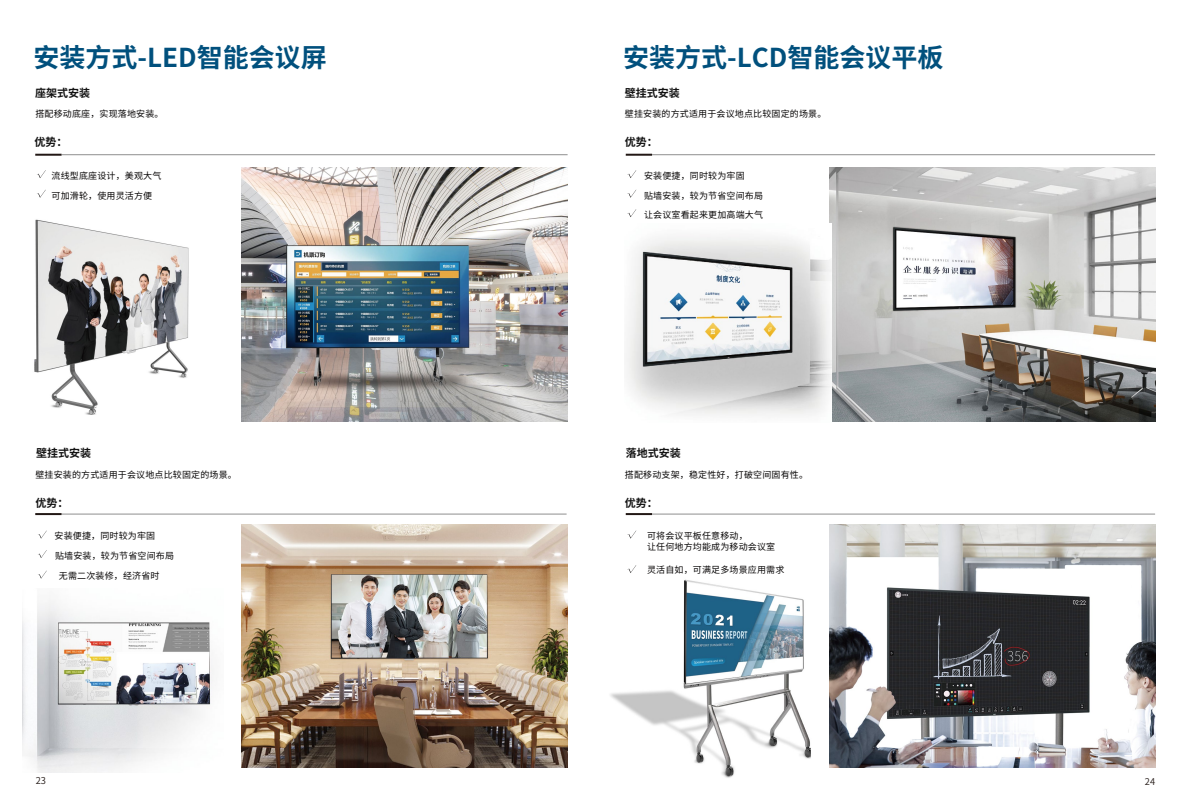
<style>
.page{position:relative;width:1191px;height:808px;background:#fff}
.page>*{position:absolute;margin:0;border:0;box-sizing:border-box;transform-origin:0 0}
.t1{font:700 26px "Source Han Sans CN";color:#01507d}
.t2{font:700 11px "Source Han Sans CN";color:#131313}
.t3{font:9.5px "Source Han Sans CN";color:#221815}
.t4{font:9.4px "Source Han Sans CN";color:#221815}
.t5{font:9px/19.5px "Source Han Sans CN";letter-spacing:.02em;color:#070505}
</style>
<div class="page">
<img style="left:610px;top:579px;width:201px;height:199px">
<svg style="left:627px;top:170px;width:9px;height:8px"></svg>
<svg style="left:627px;top:190px;width:9px;height:8px"></svg>
<svg style="left:627px;top:209px;width:9px;height:8px"></svg>
<svg style="left:627px;top:530px;width:9px;height:9px"></svg>
<svg style="left:627px;top:565px;width:9px;height:8px"></svg>
<svg style="left:37px;top:170px;width:9px;height:8px"></svg>
<svg style="left:37px;top:190px;width:9px;height:8px"></svg>
<svg style="left:38px;top:530px;width:9px;height:9px"></svg>
<svg style="left:38px;top:550px;width:9px;height:8px"></svg>
<svg style="left:38px;top:570px;width:9px;height:9px"></svg>
<img style="left:34px;top:219px;width:155px;height:196px">
<img style="left:241px;top:167px;width:327px;height:254px">
<hr style="left:62px;top:154px;width:505px;height:1px;background:#8e8e8e">
<hr style="left:35px;top:154px;width:27px;height:2px;background:#221815">
<hr style="left:62px;top:514px;width:504px;height:1px;background:#8e8e8e">
<hr style="left:626px;top:513px;width:26px;height:2px;background:#221815">
<hr style="left:652px;top:154px;width:503px;height:1px;background:#8e8e8e">
<hr style="left:626px;top:154px;width:26px;height:2px;background:#221815">
<hr style="left:652px;top:514px;width:503px;height:1px;background:#8e8e8e">
<img style="left:241px;top:524px;width:327px;height:243px">
<img style="left:829px;top:167px;width:326px;height:254px">
<img style="left:829px;top:524px;width:326px;height:243px">
<img style="left:22px;top:600px;width:191px;height:173px">
<img style="left:626px;top:224px;width:206px;height:197px">
<svg style="left:122px;top:349px;width:10px;height:4px"></svg>
<svg style="left:371px;top:348px;width:13px;height:2px"></svg>
<hr style="left:35px;top:513px;width:27px;height:2px;background:#221815">
<h1 class="t1" style="left:34px;top:43px;width:295px">安装方式-LED智能会议屏</h1>
<p class="t2" style="left:35px;top:87px;width:57px">座架式安装</p>
<p class="t5" style="left:35px;top:104px;width:130px">搭配移动底座，实现落地安装。</p>
<p class="t2" style="left:34px;top:136px;width:35px">优势：</p>
<p class="t5" style="left:52px;top:166px;width:111px">流线型底座设计，美观大气可加滑轮，使用灵活方便</p>
<p class="t2" style="left:36px;top:447px;width:57px">壁挂式安装</p>
<p class="t5" style="left:35px;top:466px;width:203px">壁挂安装的方式适用于会议地点比较固定的场景。</p>
<p class="t2" style="left:35px;top:497px;width:35px">优势：</p>
<p class="t5" style="left:55px;top:526px;width:102px">安装便捷，同时较为牢固</p>
<p class="t5" style="left:55px;top:546px;width:120px">贴墙安装，较为节省空间布局</p>
<p class="t5" style="left:59px;top:566px;width:102px">无需二次装修，经济省时</p>
<h1 class="t1" style="left:623px;top:43px;width:322px">安装方式-LCD智能会议平板</h1>
<p class="t2" style="left:625px;top:87px;width:56px">壁挂式安装</p>
<p class="t5" style="left:625px;top:104px;width:203px">壁挂安装的方式适用于会议地点比较固定的场景。</p>
<p class="t2" style="left:625px;top:136px;width:34px">优势：</p>
<p class="t5" style="left:644px;top:166px;width:120px">安装便捷，同时较为牢固<br>贴墙安装，较为节省空间布局让会议室看起来更加高端大气</p>
<p class="t2" style="left:626px;top:447px;width:56px">落地式安装</p>
<p class="t5" style="left:625px;top:466px;width:185px">搭配移动支架，稳定性好，打破空间固有性。</p>
<p class="t2" style="left:625px;top:497px;width:34px">优势：</p>
<p class="t5" style="left:647px;top:531px;width:130px;line-height:10.8px">可将会议平板任意移动，<br>让任何地方均能成为移动会议室</p>
<p class="t5" style="left:647px;top:560px;width:139px">灵活自如，可满足多场景应用需求</p>
<p class="t3" style="left:36px;top:775px;width:12px">23</p>
<p class="t4" style="left:1144px;top:776px;width:12px">24</p>
</div>
